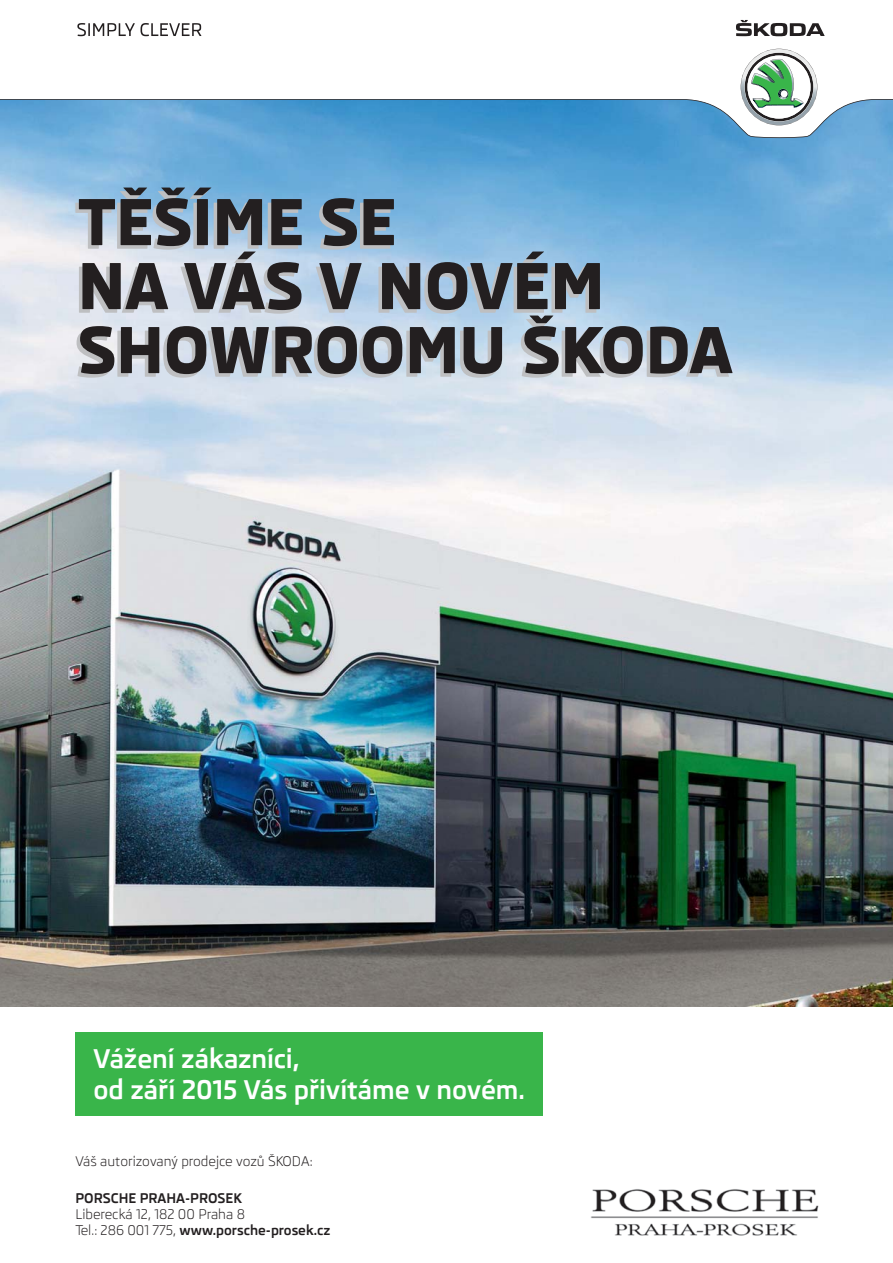
<style>
.page{position:relative;width:893px;height:1263px;background:#fff}
.page>*{position:absolute;margin:0;border:0;box-sizing:border-box;transform-origin:0 0}
.t1{font:800 64.05px/64.1px "Skoda Pro";color:#231f20}
.t2{font:700 26.1px/31.3px "Skoda Pro";color:#fff}
.t3{font:13.5px/16.2px "Skoda Pro";color:#231f20}
.t4{font:700 13.5px "Skoda Pro";color:#231f20}
.s1{font-weight:700}
</style>
<div class="page">
<img style="left:0;top:138px;width:893px;height:868px">
<svg style="left:77px;top:23px;width:58px;height:13px"></svg>
<svg style="left:141px;top:23px;width:60px;height:13px"></svg>
<svg style="left:0;top:49px;width:893px;height:89px"></svg>
<svg style="left:736px;top:20px;width:89px;height:16px"></svg>
<img style="left:591px;top:1189px;width:228px;height:47px">
<div style="left:75px;top:1032px;width:468px;height:83px;background:#39b54a"></div>
<h1 class="t1" style="left:78px;top:198px;width:656px">TĚŠÍME SE<br>NA VÁS V NOVÉM<br>SHOWROOMU ŠKODA</h1>
<h2 class="t2" style="left:93px;top:1043px;width:433px">Vážení zákazníci,<br>od září 2015 Vás přivítáme v novém.</h2>
<p class="t3" style="left:76px;top:1153px;width:239px">Váš autorizovaný prodejce vozů ŠKODA:</p>
<p class="t4" style="left:76px;top:1190px;width:168px">PORSCHE PRAHA-PROSEK</p>
<p class="t3" style="left:76px;top:1206px;width:256px">Liberecká 12, 182 00 Praha 8<br>Tel.: 286 001 775, <span class="s1">www.porsche-prosek.cz</span></p>
</div>
